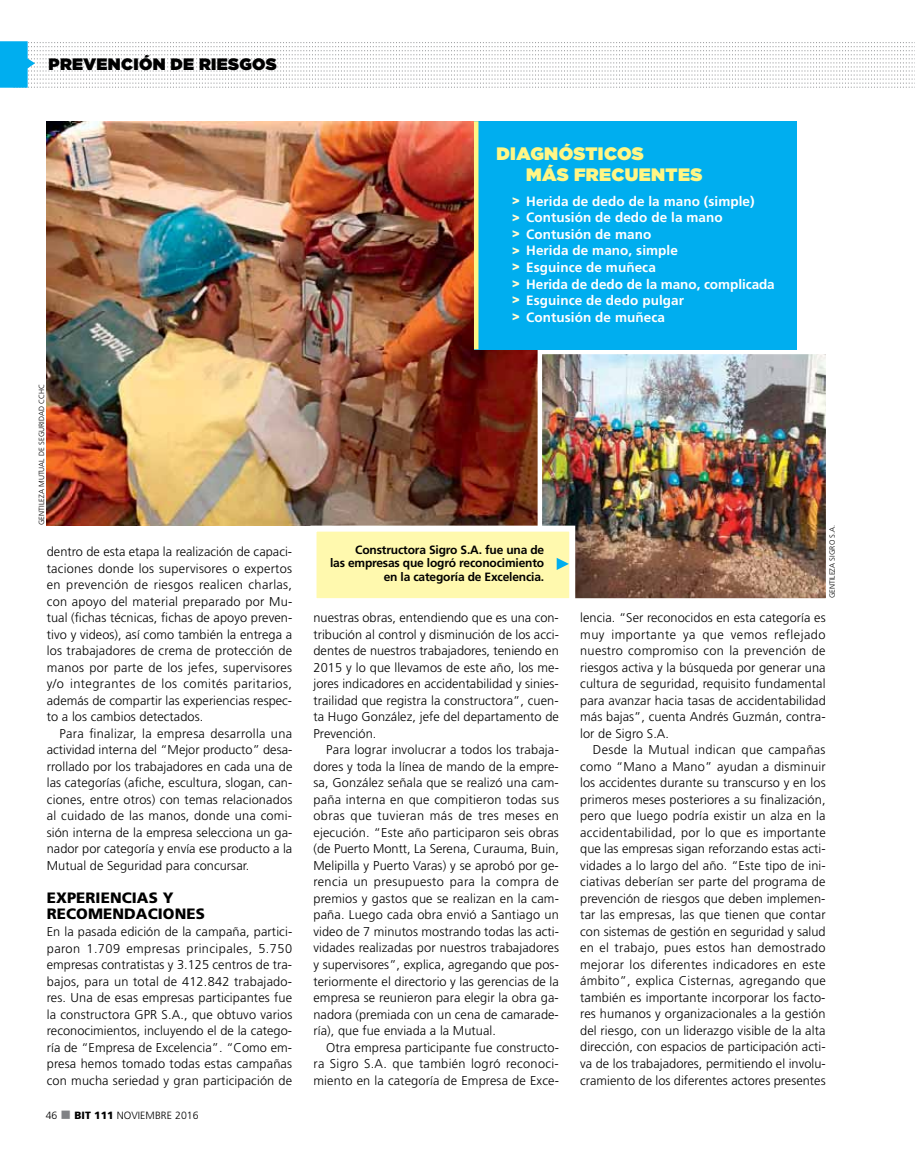
<style>
.page{position:relative;width:915px;height:1170px;background:#fff}
.page>*{position:absolute;margin:0;border:0;box-sizing:border-box;transform-origin:0 0}
.t1{font:900 18px/21px "Gotham";letter-spacing:.02em;color:#fff685}
.t2{font:900 16.5px "Gotham";letter-spacing:.02em;color:#000}
.t3{font:900 15px/16.5px "Frutiger";letter-spacing:.005em;color:#000}
.t4{font:700 13.5px/16.5px "Frutiger";letter-spacing:.005em;color:#fff}
.t5{font:300 12.75px/16.5px "Frutiger";letter-spacing:.005em;color:#000;text-align:justify}
.t6{font:900 12.75px/16.5px "Frutiger";color:#fffcd5;text-align:justify}
.t7{font:700 12px/13.5px "Frutiger";letter-spacing:-.015em;color:#000;text-align:right}
.t8{font:300 10.5px "Frutiger";letter-spacing:.005em;color:#000}
.t9{font:300 7.5px "Frutiger";letter-spacing:.005em;color:#000}
.s1{color:#808285}
.s2{font-weight:900}
</style>
<div class="page">
<svg style="left:0;top:41px;width:913px;height:47px"></svg>
<img style="left:47px;top:121px;width:490px;height:404px">
<img style="left:542px;top:354px;width:283px;height:243px">
<div style="left:537px;top:349px;width:293px;height:253px;border:4px solid #fff"></div>
<div style="left:474px;top:121px;width:322px;height:229px;background:#00aeef"></div>
<hr style="left:474px;top:121px;width:4px;height:228px;background:#fff685">
<div style="left:310px;top:525px;width:265px;height:79px;background:#fff9ae;border:6px solid #fff"></div>
<svg style="left:556px;top:557px;width:12px;height:13px"></svg>
<p class="t2" style="left:49px;top:52px;width:229px">PREVENCIÓN DE RIESGOS</p>
<h1 class="t1" style="left:526px;top:143px;width:177px;text-indent:-30px">DIAGNÓSTICOS<br>MÁS FRECUENTES</h1>
<p class="t4" style="left:526px;top:193px;width:250px">Herida de dedo de la mano (simple)<br>Contusión de dedo de la mano<br>Contusión de mano<br>Herida de mano, simple<br>Esguince de muñeca<br>Herida de dedo de la mano, complicada<br>Esguince de dedo pulgar<br>Contusión de muñeca</p>
<p class="t6" style="left:512px;top:191px;width:9px">&gt; &gt; &gt; &gt; &gt; &gt; &gt; &gt;</p>
<p class="t9" style="left:37px;top:525px;width:143px;rotate:-90deg">Gentileza M utual de Seg uridad CChC</p>
<p class="t5" style="left:47px;top:543px;width:247px">dentro de esta etapa la realización de capaci&shy;taciones donde los supervisores o expertos en prevención de riesgos realicen charlas, con apoyo del material preparado por M u&shy;tual (fichas técnicas, fichas de apoyo preven&shy;tivo y videos), así como también la entrega a los trabajadores de crema de protección de manos por parte de los jefes, supervisores y/o integrantes de los comités paritarios, además de compartir las experiencias respec&shy;to a los cambios detectados.</p>
<p class="t5" style="left:47px;top:725px;width:247px;text-indent:13px">Para finalizar, la empresa desarrolla una actividad interna del “Mejor producto” desa&shy;rrollado por los trabajadores en cada una de las categorías (afiche, escultura, slogan, can&shy;ciones, entre otros) con temas relacionados al cuidado de las manos, donde una comi&shy;sión interna de la empresa selecciona un ga&shy;nador por categoría y envía ese producto a la M utual de Seguridad para concursar.</p>
<p class="t3" style="left:47px;top:889px;width:159px">EXPERIENCIAS Y<br>RECOMENDACIONES</p>
<p class="t5" style="left:47px;top:923px;width:247px">En la pasada edición de la campaña, partici&shy;paron 1.709 empresas principales, 5.750 empresas contratistas y 3.125 centros de tra&shy;bajos, para un total de 412.842 trabajado&shy;res. U na de esas empresas participantes fue la constructora GPR S.A., que obtuvo varios reconocimientos, incluyendo el de la catego&shy;ría de “Empresa de Excelencia”. “Como em&shy;presa hemos tomado todas estas campañas con mucha seriedad y gran participación de</p>
<p class="t8" style="left:46px;top:1109px;width:154px">46 <span class="s1">■</span> <span class="s2">BIT 111</span> noviembre 2016</p>
<p class="t7" style="left:330px;top:542px;width:216px">Constructora Sigro S.A. fue una de<br>las empresas que logró reconocimiento en la categoría de Excelencia.</p>
<p class="t5" style="left:313px;top:609px;width:247px">nuestras obras, entendiendo que es una con&shy;tribución al control y disminución de los acci&shy;dentes de nuestros trabajadores, teniendo en 2015 y lo que llevamos de este año, los me&shy;jores indicadores en accidentabilidad y sinies&shy;trailidad que registra la constructora”, cuen&shy;ta Hugo González, jefe del departamento de Prevención.</p>
<p class="t5" style="left:313px;top:741px;width:247px;text-indent:13px">Para lograr involucrar a todos los trabaja&shy;dores y toda la línea de mando de la empre&shy;sa, González señala que se realizó una cam&shy;paña interna en que compitieron todas sus obras que tuvieran más de tres meses en ejecución. “Este año participaron seis obras (de Puerto Montt, La Serena, Curauma, Buin, Melipilla y Puerto Varas) y se aprobó por ge&shy;rencia un presupuesto para la compra de premios y gastos que se realizan en la cam&shy;paña. Luego cada obra envió a Santiago un video de 7 minutos mostrando todas las acti&shy;vidades realizadas por nuestros trabajadores y supervisores”, explica, agregando que pos&shy;teriormente el directorio y las gerencias de la empresa se reunieron para elegir la obra ga&shy;nadora (premiada con un cena de camarade&shy;ría), que fue enviada a la M utual.</p>
<p class="t5" style="left:313px;top:1038px;width:247px;text-indent:13px">Otra empresa participante fue constructo&shy;ra Sigro S.A. que también logró reconoci&shy;miento en la categoría de Empresa de Exce-</p>
<p class="t9" style="left:827px;top:598px;width:75px;rotate:-90deg">Gentileza Sig ro S.A.</p>
<p class="t5" style="left:580px;top:609px;width:247px">lencia. “Ser reconocidos en esta categoría es muy importante ya que vemos reflejado nuestro compromiso con la prevención de riesgos activa y la búsqueda por generar una cultura de seguridad, requisito fundamental para avanzar hacia tasas de accidentabilidad más bajas”, cuenta Andrés Guzmán, contra&shy;lor de Sigro S.A.</p>
<p class="t5" style="left:580px;top:741px;width:247px;text-indent:13px">Desde la M utual indican que campañas como “Mano a Mano” ayudan a disminuir los accidentes durante su transcurso y en los primeros meses posteriores a su finalización, pero que luego podría existir un alza en la accidentabilidad, por lo que es importante que las empresas sigan reforzando estas acti&shy;vidades a lo largo del año. “Este tipo de ini&shy;ciativas deberían ser parte del programa de prevención de riesgos que deben implemen&shy;tar las empresas, las que tienen que contar con sistemas de gestión en seguridad y salud en el trabajo, pues estos han demostrado mejorar los diferentes indicadores en este ámbito”, explica Cisternas, agregando que también es importante incorporar los facto&shy;res humanos y organizacionales a la gestión del riesgo, con un liderazgo visible de la alta dirección, con espacios de participación acti&shy;va de los trabajadores, permitiendo el involu&shy;cramiento de los diferentes actores presentes</p>
</div>
